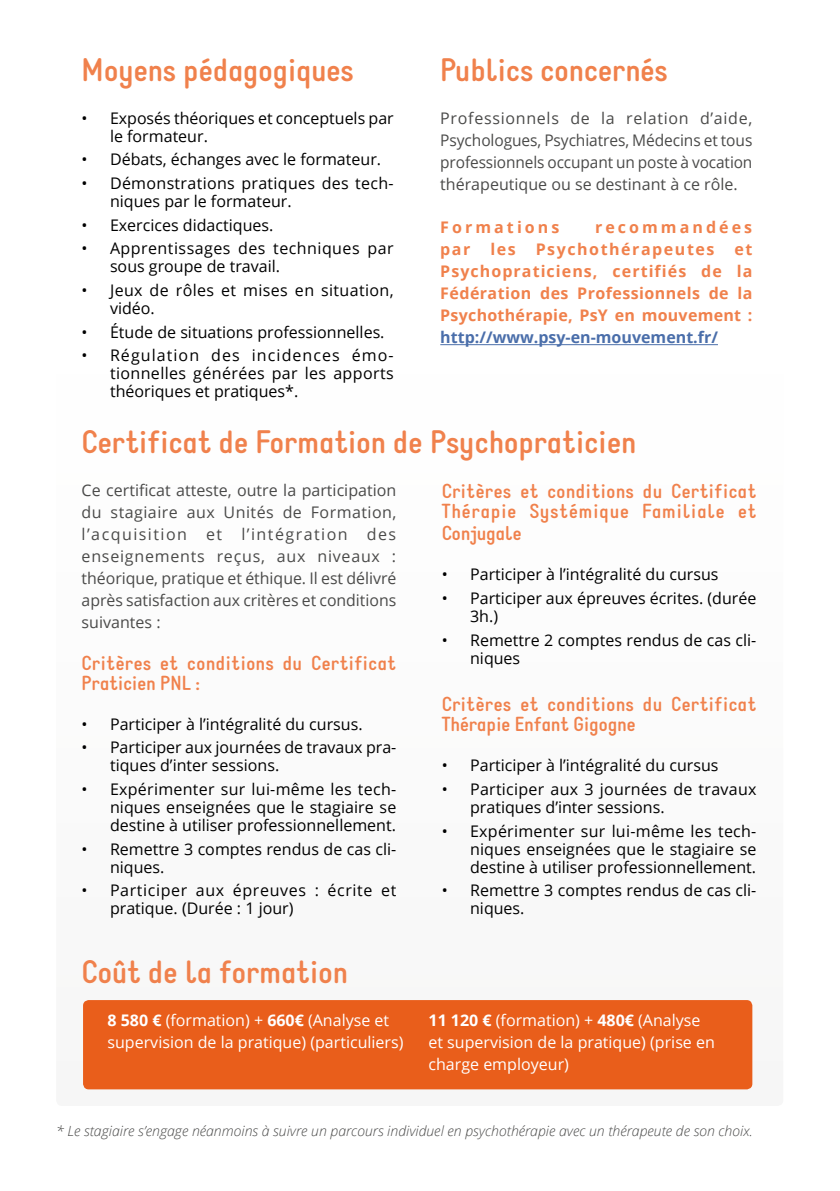
<style>
.page{position:relative;width:840px;height:1191px;background:#fff}
.page>*{position:absolute;margin:0;border:0;box-sizing:border-box;transform-origin:0 0}
.t1{font:700 32px "Static";color:#f0814c}
.t2{font:700 20px/20px "Static";letter-spacing:.02em;color:#f0814c}
.t3{font:700 20px "Static";color:#f0814c}
.t4{font:16px/18px "Open Sans";color:#000}
.t5{font:16px/22px "Open Sans";color:#4a4a49;text-align:justify}
.t6{font:16px/22px "Open Sans";color:#fff}
.t7{font:700 16px/22px "Open Sans";letter-spacing:.025em;color:#f0814c;text-align:justify}
.t8{font:16px/18px "Open Sans";letter-spacing:.02em;color:#000}
.t9{font:16px/18px "Open Sans";letter-spacing:.035em;color:#000}
.t10{font:16px/18px "Open Sans";letter-spacing:.03em;color:#000}
.t11{font:16px/18px "Open Sans";letter-spacing:.025em;color:#000}
.t12{font:700 16px "Open Sans";color:#4a6eaa}
.t13{font:700 16px "Open Sans";letter-spacing:.19em;color:#f0814c}
.t14{font:italic 300 14px "Open Sans";color:#4a4a49}
.s1{font-weight:700}
</style>
<div class="page">
<div style="left:83px;top:1000px;width:669px;height:89px;background:#e95e1b;border-radius:6px"></div>
<hr style="left:440px;top:344px;width:277px;height:1px;background:#4a6eaa">
<h1 class="t1" style="left:82px;top:50px;width:274px">Moyens pédagogiques</h1>
<p class="t4" style="left:110px;top:108px;width:285px;text-indent:-28px">• Exposés théoriques et conceptuels par le formateur.</p>
<p class="t4" style="left:82px;top:150px;width:301px">• Débats, échanges avec le formateur.</p>
<p class="t8" style="left:110px;top:174px;width:285px;text-indent:-28px">• Démonstrations pratiques des tech&shy;niques par le formateur.</p>
<p class="t4" style="left:82px;top:215px;width:193px">• Exercices didactiques.</p>
<p class="t10" style="left:110px;top:239px;width:285px;text-indent:-28px">• Apprentissages des techniques par sous groupe de travail.</p>
<p class="t11" style="left:110px;top:281px;width:285px;text-indent:-28px">• Jeux de rôles et mises en situation, vidéo.</p>
<p class="t4" style="left:82px;top:322px;width:304px">• Étude de situations professionnelles.</p>
<p class="t4" style="left:110px;top:346px;width:285px;text-align:justify;text-indent:-28px">• Régulation des incidences émo&shy;tionnelles générées par les apports théoriques et pratiques*.</p>
<h1 class="t1" style="left:440px;top:50px;width:229px">Publics concernés</h1>
<p class="t5" style="left:440px;top:106px;width:313px">Professionnels de la relation d’aide, Psychologues, Psychiatres, Médecins et tous professionnels occupant un poste à vocation thérapeutique ou se destinant à ce rôle.</p>
<p class="t13" style="left:440px;top:216px;width:121px">Formations</p>
<p class="t7" style="left:440px;top:216px;width:313px;text-indent:155px">recommandées par les Psychothérapeutes et Psychopraticiens, certifiés de la Fédération des Professionnels de la Psychothérapie, PsY en mouvement :</p>
<p class="t12" style="left:440px;top:326px;width:279px">http://www.psy-en-mouvement.fr/</p>
<h1 class="t1" style="left:82px;top:422px;width:556px">Certificat de Formation de Psychopraticien</h1>
<p class="t5" style="left:82px;top:478px;width:316px">Ce certificat atteste, outre la participation du stagiaire aux Unités de Formation, l’acquisition et l’intégration des enseignements reçus, aux niveaux : théorique, pratique et éthique. Il est délivré après satisfaction aux critères et conditions suivantes :</p>
<p class="t2" style="left:82px;top:653px;width:316px">Critères et conditions du Certificat<br>Praticien PNL :</p>
<p class="t4" style="left:82px;top:714px;width:282px">• Participer à l’intégralité du cursus.</p>
<p class="t4" style="left:110px;top:738px;width:287px;text-indent:-28px">• Participer aux journées de travaux pra&shy;tiques d’inter sessions.</p>
<p class="t4" style="left:110px;top:779px;width:287px;text-align:justify;text-indent:-28px">• Expérimenter sur lui-même les tech&shy;niques enseignées que le stagiaire se destine à utiliser professionnellement.</p>
<p class="t4" style="left:110px;top:839px;width:287px;text-indent:-28px">• Remettre 3 comptes rendus de cas cli&shy;niques.</p>
<p class="t9" style="left:110px;top:881px;width:288px;text-indent:-28px">• Participer aux épreuves : écrite et pratique. (Durée : 1 jour)</p>
<h1 class="t1" style="left:82px;top:952px;width:268px">Coût de la formation</h1>
<p class="t2" style="left:441px;top:482px;width:316px">Critères et conditions du Certificat<br>Thérapie Systémique Familiale et</p>
<p class="t3" style="left:441px;top:521px;width:81px">Conjugale</p>
<p class="t4" style="left:441px;top:565px;width:278px">• Participer à l’intégralité du cursus</p>
<p class="t4" style="left:470px;top:589px;width:287px;text-indent:-28px">• Participer aux épreuves écrites. (durée<br>3h.)</p>
<p class="t4" style="left:470px;top:630px;width:287px;text-indent:-28px">• Remettre 2 comptes rendus de cas cli&shy;niques</p>
<p class="t2" style="left:441px;top:695px;width:316px">Critères et conditions du Certificat<br>Thérapie Enfant Gigogne</p>
<p class="t4" style="left:441px;top:756px;width:278px">• Participer à l’intégralité du cursus</p>
<p class="t4" style="left:470px;top:780px;width:288px;text-indent:-28px">• Participer aux 3 journées de travaux pratiques d’inter sessions.</p>
<p class="t4" style="left:470px;top:821px;width:287px;text-align:justify;text-indent:-28px">• Expérimenter sur lui-même les tech&shy;niques enseignées que le stagiaire se destine à utiliser professionnellement.</p>
<p class="t4" style="left:470px;top:881px;width:287px;text-indent:-28px">• Remettre 3 comptes rendus de cas cli&shy;niques.</p>
<p class="t6" style="left:107px;top:1008px;width:297px"><span class="s1">8 580 €</span> (formation) + <span class="s1">660€</span> (Analyse et supervision de la pratique) (particuliers)</p>
<p class="t6" style="left:428px;top:1008px;width:288px"><span class="s1">11 120 €</span> (formation) + <span class="s1">480€</span> (Analyse et supervision de la pratique) (prise en charge employeur)</p>
<p class="t14" style="left:56px;top:1121px;width:697px">* Le stagiaire s’engage néanmoins à suivre un parcours individuel en psychothérapie avec un thérapeute de son choix.</p>
</div>
